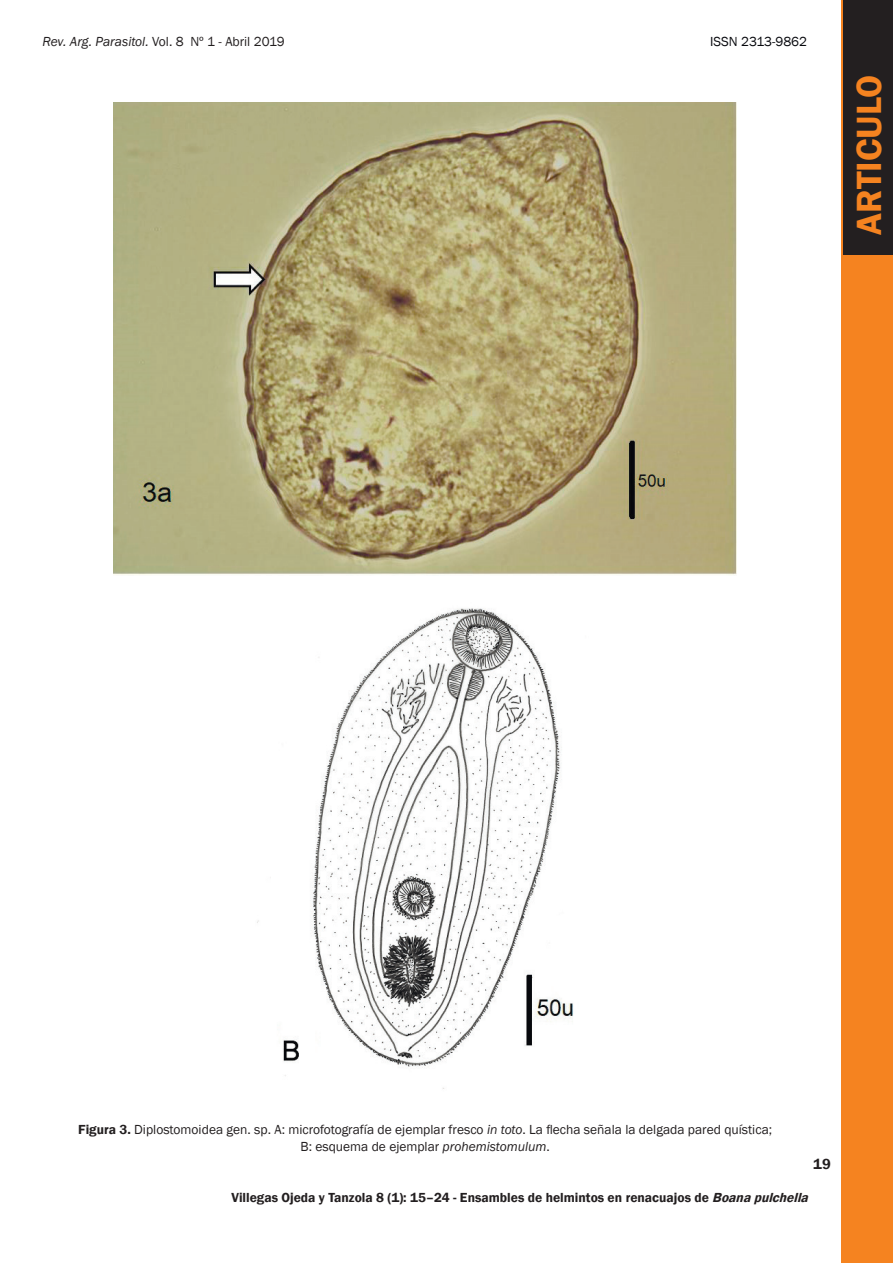
<style>
.page{position:relative;width:893px;height:1263px;background:#fff}
.page>*{position:absolute;margin:0;border:0;box-sizing:border-box;transform-origin:0 0}
.t1{font:600 36px "Franklin Gothic";color:#f58320}
.t2{font:600 15px "Franklin Gothic";color:#231f20}
.t3{font:13.5px/16.5px "Franklin Gothic";color:#231f20;text-align:center}
.t4{font:600 13.5px "Franklin Gothic";color:#231f20}
.t5{font:italic 13.5px "Franklin Gothic";color:#231f20}
.t6{font:13.5px "Franklin Gothic";color:#07080d}
.s1{font-style:normal}
.s2{font-weight:600}
.s3{font-style:italic}
</style>
<div class="page">
<div style="left:842px;top:0;width:51px;height:1263px;background:#f58320"></div>
<div style="left:843px;top:0;width:50px;height:254px;background:#231f20"></div>
<img style="left:113px;top:102px;width:624px;height:473px">
<img style="left:257px;top:608px;width:316px;height:481px">
<p class="t5" style="left:43px;top:33px;width:244px">Rev. Arg. Parasitol. <span class="s1">Vol. 8 Nº 1 - Abril 2019</span></p>
<p class="t6" style="left:710px;top:33px;width:98px">ISSN 2313-9862</p>
<h1 class="t1" style="left:847px;top:235px;width:162px;rotate:-90deg">ARTICULO</h1>
<p class="t3" style="left:78px;top:1122px;width:695px"><span class="s2">Figura 3.</span> Diplostomoidea gen. sp. A: microfotografía de ejemplar fresco <span class="s3">in toto</span>. La flecha señala la delgada pared quística;<br>B: esquema de ejemplar <span class="s3">prohemistomulum</span>.</p>
<p class="t4" style="left:231px;top:1189px;width:582px">Villegas Ojeda y Tanzola 8 (1): 15–24 - Ensambles de helmintos en renacuajos de <span class="s3">Boanapulchella</span></p>
<p class="t2" style="left:813px;top:1155px;width:19px">19</p>
</div>
